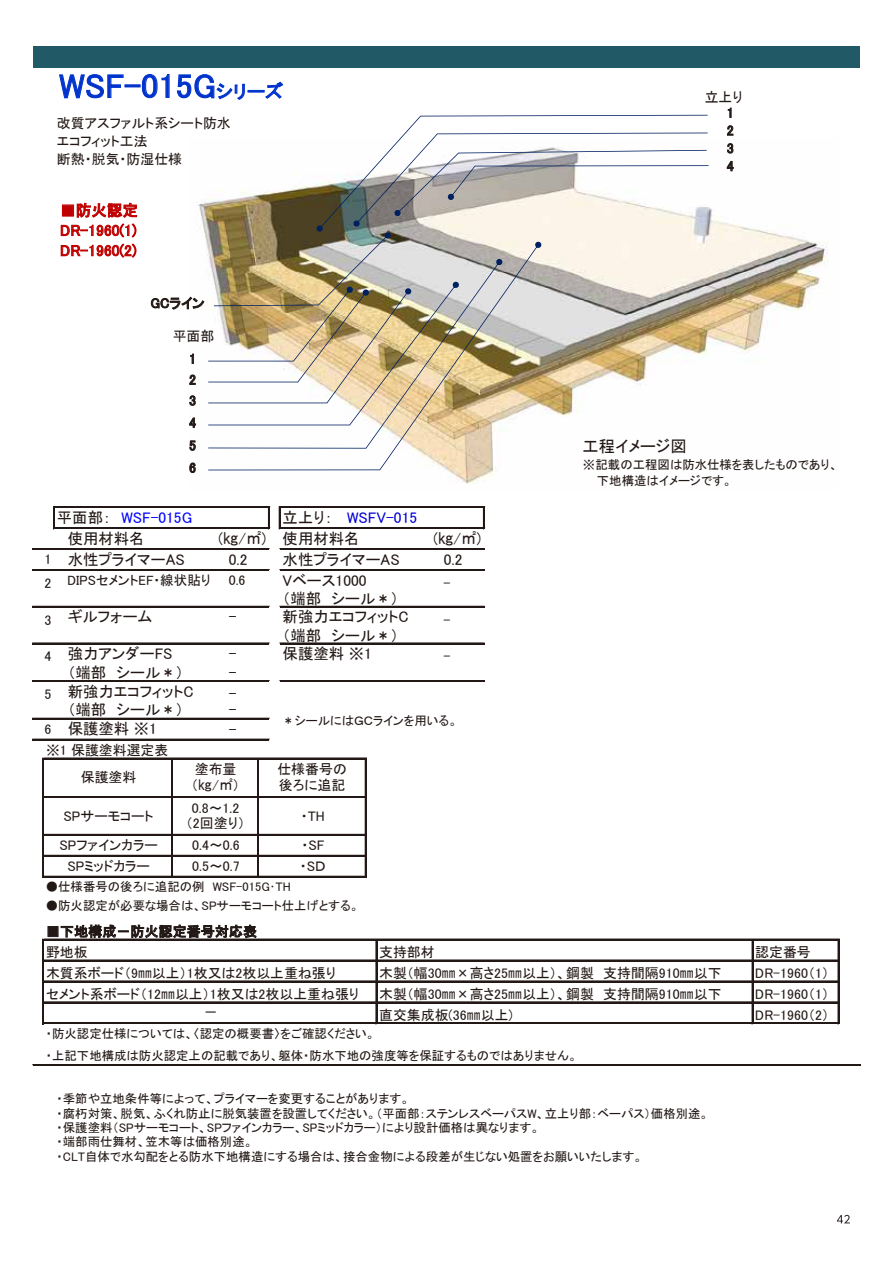
<style>
.page{position:relative;width:893px;height:1263px;background:#fff}
.page>*{position:absolute;margin:0;border:0;box-sizing:border-box;transform-origin:0 0}
.t1{font:33.9px "MS P Gothic";letter-spacing:.005em;color:#03c}
.t2{font:16.35px "MS P Gothic";color:#221815}
.t3{font:15.3px "MS P Gothic";color:#221815}
.t4{font:15.3px/20.1px "MS P Gothic";letter-spacing:.01em;color:#c00000;text-align:justify}
.t5{font:15.3px "MS P Gothic";letter-spacing:.005em;color:#00f}
.t6{font:15.3px "MS P Gothic";letter-spacing:.005em;color:#0000d4}
.t7{font:13.95px/15.8px "MS P Gothic";color:#221815}
.t8{font:13.5px "MS P Gothic";color:#221815}
.t9{font:12.45px/14.2px "MS P Gothic";color:#221815}
.s1{font-size:18.45px}
.s2{color:#221815}
.s3{font-size:13.95px}
.s4{font-family:"MS Gothic"}
</style>
<div class="page">
<svg style="left:837px;top:1215px;width:13px;height:8px"></svg>
<div style="left:33px;top:47px;width:827px;height:21px;background:#215967"></div>
<div style="left:48px;top:926px;width:10px;height:11px;border:1px solid #221815"></div>
<svg style="left:61px;top:925px;width:196px;height:14px"></svg>
<svg style="left:59px;top:74px;width:65px;height:25px"></svg>
<svg style="left:142px;top:74px;width:28px;height:25px"></svg>
<svg style="left:176px;top:74px;width:107px;height:26px"></svg>
<hr style="left:55px;top:506px;width:215px;height:1px;background:#221815">
<hr style="left:55px;top:507px;width:215px;height:1px;background:#221815">
<hr style="left:55px;top:527px;width:215px;height:1px;background:#221815">
<hr style="left:55px;top:528px;width:215px;height:1px;background:#221815">
<hr style="left:33px;top:548px;width:236px;height:2px;background:#221815">
<hr style="left:33px;top:569px;width:236px;height:2px;background:#221815">
<hr style="left:33px;top:606px;width:236px;height:2px;background:#221815">
<hr style="left:33px;top:643px;width:236px;height:1px;background:#221815">
<hr style="left:33px;top:680px;width:236px;height:2px;background:#221815">
<hr style="left:43px;top:758px;width:1px;height:119px;background:#221815">
<hr style="left:53px;top:507px;width:2px;height:22px;background:#221815">
<hr style="left:268px;top:508px;width:2px;height:21px;background:#221815">
<hr style="left:279px;top:507px;width:2px;height:22px;background:#221815">
<hr style="left:483px;top:508px;width:2px;height:21px;background:#221815">
<hr style="left:43px;top:939px;width:1px;height:85px;background:#221815">
<hr style="left:171px;top:759px;width:1px;height:118px;background:#221815">
<hr style="left:172px;top:759px;width:1px;height:118px;background:#221815">
<hr style="left:257px;top:759px;width:1px;height:118px;background:#221815">
<hr style="left:258px;top:759px;width:1px;height:118px;background:#221815">
<hr style="left:365px;top:759px;width:2px;height:118px;background:#221815">
<hr style="left:376px;top:940px;width:1px;height:84px;background:#221815">
<hr style="left:752px;top:940px;width:1px;height:84px;background:#221815">
<hr style="left:838px;top:940px;width:1px;height:84px;background:#221815">
<hr style="left:281px;top:506px;width:204px;height:1px;background:#221815">
<hr style="left:281px;top:507px;width:204px;height:1px;background:#221815">
<hr style="left:281px;top:527px;width:204px;height:1px;background:#221815">
<hr style="left:281px;top:528px;width:204px;height:1px;background:#221815">
<hr style="left:280px;top:548px;width:204px;height:2px;background:#221815">
<hr style="left:280px;top:569px;width:204px;height:2px;background:#221815">
<hr style="left:280px;top:606px;width:204px;height:2px;background:#221815">
<hr style="left:280px;top:643px;width:204px;height:1px;background:#221815">
<hr style="left:280px;top:680px;width:204px;height:2px;background:#221815">
<hr style="left:33px;top:718px;width:236px;height:1px;background:#221815">
<hr style="left:33px;top:739px;width:236px;height:1px;background:#221815">
<hr style="left:44px;top:758px;width:323px;height:1px;background:#221815">
<hr style="left:44px;top:796px;width:322px;height:1px;background:#221815">
<hr style="left:44px;top:797px;width:323px;height:1px;background:#221815">
<hr style="left:44px;top:834px;width:323px;height:2px;background:#221815">
<hr style="left:44px;top:855px;width:323px;height:2px;background:#221815">
<hr style="left:44px;top:876px;width:323px;height:1px;background:#221815">
<hr style="left:44px;top:939px;width:795px;height:1px;background:#221815">
<hr style="left:44px;top:960px;width:795px;height:1px;background:#221815">
<hr style="left:44px;top:981px;width:795px;height:1px;background:#221815">
<hr style="left:44px;top:1001px;width:795px;height:1px;background:#221815">
<hr style="left:44px;top:1002px;width:795px;height:1px;background:#221815">
<hr style="left:44px;top:1022px;width:795px;height:1px;background:#221815">
<hr style="left:44px;top:1023px;width:795px;height:1px;background:#221815">
<hr style="left:33px;top:1064px;width:827px;height:2px;background:#221815">
<img style="left:190px;top:145px;width:638px;height:339px">
<svg style="left:727px;top:143px;width:6px;height:11px"></svg>
<svg style="left:727px;top:125px;width:6px;height:11px"></svg>
<svg style="left:405px;top:115px;width:303px;height:18px"></svg>
<svg style="left:728px;top:108px;width:3px;height:10px"></svg>
<svg style="left:727px;top:161px;width:7px;height:10px"></svg>
<svg style="left:189px;top:441px;width:7px;height:10px"></svg>
<svg style="left:208px;top:428px;width:334px;height:42px"></svg>
<svg style="left:189px;top:463px;width:7px;height:10px"></svg>
<svg style="left:61px;top:203px;width:76px;height:55px"></svg>
<img style="left:151px;top:133px;width:558px;height:295px">
<h1 class="t1" style="left:59px;top:69px;width:225px">WSF-015G<span class="s1">シリーズ</span></h1>
<p class="t7" style="left:57px;top:114px;width:175px;line-height:18px">改質アスファルト系シート防水エコフィット工法<br>断熱・脱気・防湿仕様</p>
<p class="t4" style="left:60px;top:200px;width:79px">■防火認定DR-1960(1)<br>DR-1960(2)</p>
<p class="t7" style="left:150px;top:295px;width:55px">GCライン</p>
<p class="t7" style="left:173px;top:328px;width:43px">平面部</p>
<p class="t7" style="left:189px;top:351px;width:8px">1</p>
<p class="t7" style="left:189px;top:372px;width:8px">2</p>
<p class="t7" style="left:189px;top:393px;width:8px">3</p>
<p class="t7" style="left:189px;top:415px;width:8px">4</p>
<p class="t7" style="left:189px;top:434px;width:8px;line-height:22px">5<br>6</p>
<p class="t5" style="left:57px;top:510px;width:137px"><span class="s2">平面部：</span> WSF-015G</p>
<p class="t6" style="left:283px;top:510px;width:136px"><span class="s2">立上り：</span> WSFV-015</p>
<p class="t3" style="left:68px;top:531px;width:78px">使用材料名</p>
<p class="t3" style="left:218px;top:531px;width:143px">(㎏/㎡) 使用材料名</p>
<p class="t3" style="left:433px;top:531px;width:49px">(㎏/㎡)</p>
<p class="t3" style="left:45px;top:551px;width:142px"><span class="s3">1</span> 水性プライマーAS</p>
<p class="t3" style="left:229px;top:551px;width:20px">0.2</p>
<p class="t3" style="left:283px;top:551px;width:119px">水性プライマーAS</p>
<p class="t3" style="left:444px;top:551px;width:20px">0.2</p>
<p class="t8" style="left:45px;top:573px;width:168px"><span class="s3">2</span> DIPSセメントEF・線状貼り</p>
<p class="t7" style="left:229px;top:572px;width:18px">0.6</p>
<p class="t3" style="left:283px;top:572px;width:85px">Vベース1000</p>
<p class="t7" style="left:444px;top:575px;width:8px">-</p>
<p class="t3" style="left:283px;top:591px;width:117px">（端部　シール＊）</p>
<p class="t3" style="left:45px;top:609px;width:109px"><sub>3</sub> ギルフォーム</p>
<p class="t3" style="left:229px;top:609px;width:9px">-</p>
<p class="t3" style="left:283px;top:609px;width:127px">新強力エコフィットC</p>
<p class="t7" style="left:444px;top:612px;width:8px">-</p>
<p class="t3" style="left:283px;top:627px;width:117px">（端部　シール＊）</p>
<p class="t3" style="left:45px;top:646px;width:129px"><sub>4</sub> 強力アンダーFS</p>
<p class="t3" style="left:229px;top:646px;width:9px">-</p>
<p class="t3" style="left:283px;top:646px;width:91px">保護塗料 ※1</p>
<p class="t3" style="left:68px;top:664px;width:117px">（端部　シール＊）</p>
<p class="t3" style="left:229px;top:664px;width:9px">-</p>
<p class="t7" style="left:444px;top:648px;width:8px">-</p>
<p class="t3" style="left:45px;top:683px;width:151px"><sub>5</sub> 新強力エコフィットC</p>
<p class="t3" style="left:229px;top:686px;width:9px">-</p>
<p class="t3" style="left:68px;top:702px;width:117px">（端部　シール＊）</p>
<p class="t3" style="left:229px;top:702px;width:9px">-</p>
<p class="t3" style="left:45px;top:721px;width:114px"><span class="s3">6</span> 保護塗料 ※1</p>
<p class="t7" style="left:46px;top:742px;width:124px">※1 保護塗料選定表</p>
<p class="t3" style="left:229px;top:722px;width:9px">-</p>
<p class="t9" style="left:282px;top:713px;width:177px">＊シールにはＧＣラインを用いる。</p>
<p class="t7" style="left:81px;top:769px;width:57px">保護塗料</p>
<p class="t7" style="left:191px;top:761px;width:50px">塗布量（㎏/㎡）</p>
<p class="t7" style="left:277px;top:761px;width:71px">仕様番号の後ろに追記</p>
<p class="t7" style="left:64px;top:808px;width:91px">SPサーモコート</p>
<p class="t7" style="left:186px;top:800px;width:61px;text-align:center">0.8～1.2（2回塗り）</p>
<p class="t7" style="left:301px;top:808px;width:26px">・TH</p>
<p class="t7" style="left:60px;top:837px;width:100px">SPファインカラー</p>
<p class="t7" style="left:192px;top:837px;width:49px">0.4～0.6</p>
<p class="t7" style="left:301px;top:837px;width:25px">・SF</p>
<p class="t7" style="left:68px;top:858px;width:84px">SPミッドカラー</p>
<p class="t7" style="left:192px;top:858px;width:49px">0.5～0.7</p>
<p class="t7" style="left:300px;top:858px;width:27px">・SＤ</p>
<p class="t9" style="left:46px;top:880px;width:246px">●仕様番号の後ろに追記の例　WSF-015G･TH</p>
<p class="t9" style="left:46px;top:898px;width:315px">●防火認定が必要な場合は、SPサーモコート仕上げとする。</p>
<p class="t7" style="left:705px;top:89px;width:40px">立上り</p>
<p class="t7" style="left:727px;top:105px;width:8px">1</p>
<p class="t7" style="left:727px;top:122px;width:8px">2</p>
<p class="t7" style="left:727px;top:140px;width:8px">3</p>
<p class="t7" style="left:727px;top:158px;width:8px">4</p>
<h2 class="t2" style="left:582px;top:438px;width:106px">工程イメージ図</h2>
<p class="t9" style="left:597px;top:457px;width:243px;line-height:16px;text-indent:-14px"><span class="s4">※</span>記載の工程図は防水仕様を表したものであり、下地構造はイメージです。</p>
<p class="t7" style="left:46px;top:921px;width:212px;line-height:21px">■下地構成－防火認定番号対応表野地板</p>
<p class="t7" style="left:379px;top:944px;width:57px">支持部材</p>
<p class="t7" style="left:755px;top:944px;width:57px">認定番号</p>
<p class="t7" style="left:46px;top:965px;width:292px">木質系ボード（9㎜以上）1枚又は2枚以上重ね張り</p>
<p class="t7" style="left:379px;top:965px;width:353px">木製（幅30㎜×高さ25㎜以上）、鋼製　支持間隔910㎜以下　</p>
<p class="t7" style="left:755px;top:965px;width:75px">DR-1960（1）</p>
<p class="t7" style="left:46px;top:986px;width:315px">セメント系ボード（12㎜以上）1枚又は2枚以上重ね張り</p>
<p class="t7" style="left:379px;top:986px;width:353px">木製（幅30㎜×高さ25㎜以上）、鋼製　支持間隔910㎜以下　</p>
<p class="t7" style="left:755px;top:986px;width:75px">DR-1960（1）</p>
<p class="t7" style="left:379px;top:1007px;width:135px">直交集成板(36㎜以上)</p>
<p class="t7" style="left:755px;top:1007px;width:75px">DR-1960（2）</p>
<p class="t9" style="left:46px;top:1048px;width:533px">・上記下地構成は防火認定上の記載であり、躯体・防水下地の強度等を保証するものではありません。</p>
<p class="t7" style="left:204px;top:1004px;width:15px">－</p>
<p class="t9" style="left:46px;top:1026px;width:331px">・防火認定仕様については、〈認定の概要書〉をご確認ください。</p>
<p class="t9" style="left:57px;top:1092px;width:654px">・季節や立地条件等によって、プライマーを変更することがあります。<br>・腐朽対策、脱気、ふくれ防止に脱気装置を設置してください。（平面部：ステンレスベーパスW、立上り部：ベーパス）価格別途。・保護塗料（SPサーモコート、SPファインカラー、SPミッドカラー）により設計価格は異なります。<br>・端部雨仕舞材、笠木等は価格別途。<br>・CLT自体で水勾配をとる防水下地構造にする場合は、接合金物による段差が生じない処置をお願いいたします。</p>
</div>
